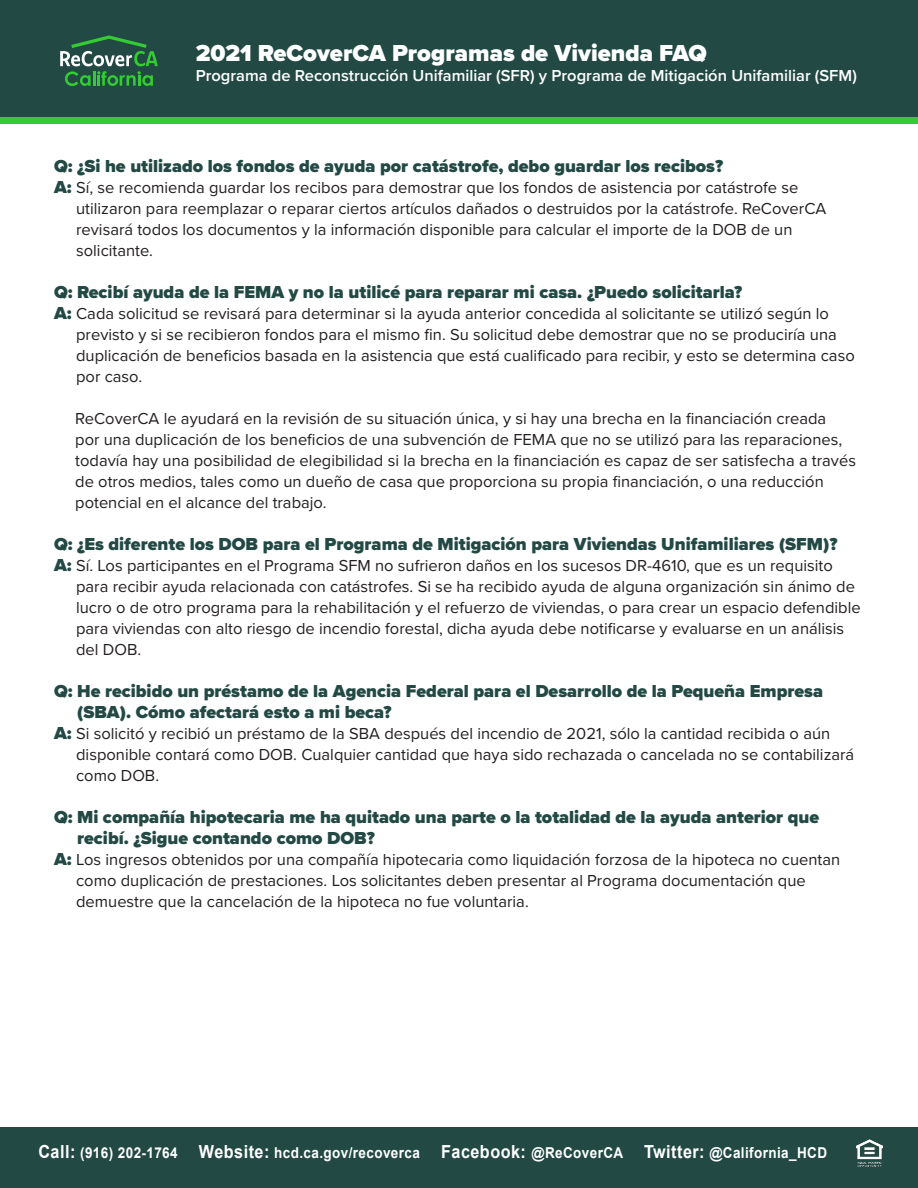
<style>
.page{position:relative;width:918px;height:1188px;background:#fff}
.page>*{position:absolute;margin:0;border:0;box-sizing:border-box;transform-origin:0 0}
.t1{font:900 24px "Proxima Nova";color:#fff}
.t2{font:900 18px/21px "Proxima Nova";color:#224944}
.t3{font:16.5px/21px "Proxima Nova";color:#231f20}
.t4{font:600 16.5px "Proxima Nova";color:#fff}
.t5{font:700 15px "Arial";letter-spacing:.03em;color:#fff;scale:.9 1}
.s1{font-weight:900;font-size:18px;color:#224944}
.s2{font-size:18px}
</style>
<div class="page">
<div style="left:0;top:0;width:918px;height:123px;background:#224944"></div>
<div style="left:0;top:117px;width:918px;height:6px;background:#3c3"></div>
<svg style="left:60px;top:35px;width:98px;height:51px"></svg>
<hr style="left:93px;top:71px;width:3px;height:15px;background:#3c3">
<div style="left:0;top:1127px;width:918px;height:61px;background:#224944"></div>
<img style="left:856px;top:1139px;width:26px;height:27px">
<h1 class="t1" style="left:196px;top:35px;width:513px">2021 ReCoverCA Programas de Vivienda FAQ</h1>
<p class="t4" style="left:196px;top:63px;width:663px">Programa de Reconstrucción Unifamiliar (SFR) y Programa de Mitigación Unifamiliar (SFM)</p>
<p class="t2" style="left:54px;top:155px;width:671px">Q: ¿Si he utilizado los fondos de ayuda por catástrofe, debo guardar los recibos?</p>
<p class="t3" style="left:76px;top:176px;width:752px;text-indent:-22px"><span class="s1">A:</span> Sí, se recomienda guardar los recibos para demostrar que los fondos de asistencia por catástrofe se utilizaron para reemplazar o reparar ciertos artículos dañados o destruidos por la catástrofe. ReCoverCA revisará todos los documentos y la información disponible para calcular el importe de la DOB de un solicitante.</p>
<p class="t2" style="left:54px;top:281px;width:690px">Q: Recibí ayuda de la FEMA y no la utilicé para reparar mi casa. ¿Puedo solicitarla?</p>
<p class="t3" style="left:76px;top:302px;width:780px;text-indent:-22px"><span class="s1">A:</span> Cada solicitud se revisará para determinar si la ayuda anterior concedida al solicitante se utilizó según lo previsto y si se recibieron fondos para el mismo fn. Su solicitud debe demostrar que no se produciría una duplicación de benefcios basada en la asistencia que está cualifcado para recibir, y esto se determina caso por caso.</p>
<p class="t3" style="left:75px;top:407px;width:782px">ReCoverCA le ayudará en la revisión de su situación única, y si hay una brecha en la fnanciación creada<br>por una duplicación de los benefcios de una subvención de FEMA que no se utilizó para las reparaciones, todavía hay una posibilidad de elegibilidad si la brecha en la fnanciación es capaz de ser satisfecha a través de otros medios, tales como un dueño de casa que proporciona su propia fnanciación, o una reducción potencial en el alcance del trabajo.</p>
<p class="t2" style="left:54px;top:533px;width:785px">Q: ¿Es diferente los DOB para el Programa de Mitigación para Viviendas Unifamiliares (SFM)?</p>
<p class="t3" style="left:76px;top:554px;width:786px;text-indent:-22px"><span class="s1">A:</span> Sí. Los participantes en el Programa SFM no sufrieron daños en los sucesos DR-4610, que es un requisito para recibir ayuda relacionada con catástrofes. Si se ha recibido ayuda de alguna organización sin ánimo de lucro o de otro programa para la rehabilitación y el refuerzo de viviendas, o para crear un espacio defendible para viviendas con alto riesgo de incendio forestal, dicha ayuda debe notifcarse y evaluarse en un análisis del DOB.</p>
<p class="t2" style="left:77px;top:680px;width:747px;text-indent:-23px">Q: He recibido un préstamo de la Agencia Federal para el Desarrollo de la Pequeña Empresa (SBA). Cómo afectará esto a mi beca?</p>
<p class="t3" style="left:76px;top:722px;width:780px;text-indent:-22px"><span class="s1">A:</span> Si solicitó y recibió un préstamo de la SBA después del incendio de 2021, sólo la cantidad recibida o aún disponible contará como DOB. Cualquier cantidad que haya sido rechazada o cancelada no se contabilizará como DOB.</p>
<p class="t2" style="left:77px;top:806px;width:744px;text-indent:-23px">Q: Mi compañía hipotecaria me ha quitado una parte o la totalidad de la ayuda anterior que recibí. ¿Sigue contando como DOB?</p>
<p class="t3" style="left:76px;top:848px;width:765px;text-indent:-22px"><span class="s1">A:</span> Los ingresos obtenidos por una compañía hipotecaria como liquidación forzosa de la hipoteca no cuentan como duplicación de prestaciones. Los solicitantes deben presentar al Programa documentación que demuestre que la cancelación de la hipoteca no fue voluntaria.</p>
<p class="t5" style="left:38px;top:1143px;width:878px"><span class="s2">Call:</span> (916) 202-1764 <span class="s2">Website:</span> hcd.ca.gov/recoverca <span class="s2">Facebook:</span> @ReCoverCA <span class="s2">Twitter:</span> @California_HCD</p>
</div>
